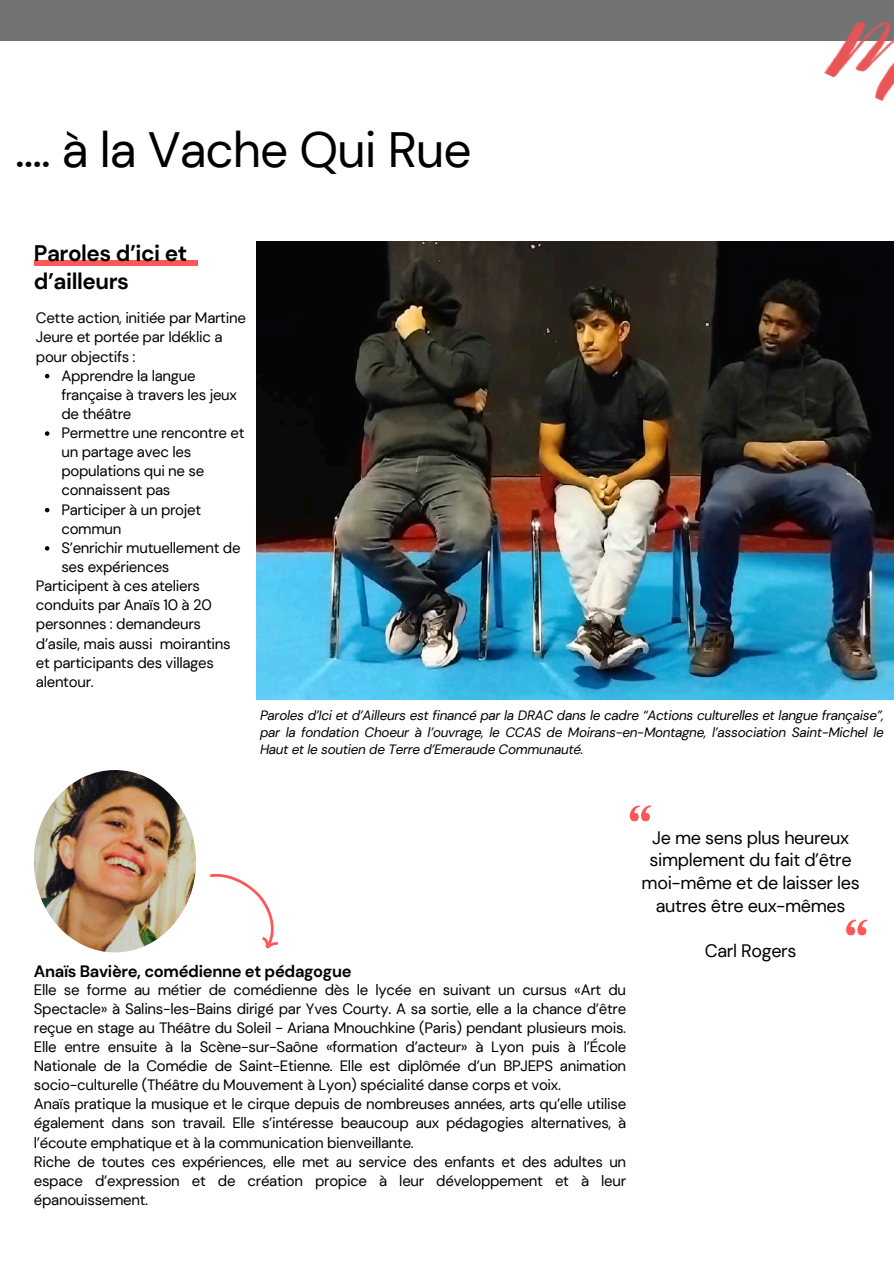
<style>
.page{position:relative;width:894px;height:1264px;background:#fff}
.page>*{position:absolute;margin:0;border:0;box-sizing:border-box;transform-origin:0 0}
.t1{font:300 136.95px "Best";color:#ff5757}
.t2{font:49.5px "DM Sans";letter-spacing:-.02em;color:#000}
.t3{font:700 22.5px/28.2px "DM Sans";letter-spacing:-.02em;color:#000}
.t4{font:18px/22.5px "DM Sans";letter-spacing:-.02em;color:#000;text-align:center}
.t5{font:700 16.5px "DM Sans";letter-spacing:-.02em;color:#000}
.t6{font:15px/19.2px "DM Sans";letter-spacing:-.02em;color:#000}
.t7{font:italic 13.5px/16.8px "DM Sans";letter-spacing:-.02em;color:#000;text-align:justify}
</style>
<div class="page">
<div style="left:0;top:0;width:893px;height:41px;background:#737373"></div>
<img style="left:824px;top:21px;width:69px;height:81px">
<div style="left:34px;top:260px;width:163px;height:5px;background:#ff5757"></div>
<img style="left:34px;top:770px;width:162px;height:182px;border-radius:50%">
<img style="left:256px;top:241px;width:637px;height:458px">
<svg style="left:210px;top:874px;width:69px;height:75px"></svg>
<svg style="left:45px;top:374px;width:4px;height:4px"></svg>
<svg style="left:45px;top:431px;width:4px;height:5px"></svg>
<svg style="left:45px;top:508px;width:4px;height:4px"></svg>
<svg style="left:45px;top:546px;width:4px;height:4px"></svg>
<h2 class="t2" style="left:15px;top:118px;width:458px">.... à la Vache Qui Rue</h2>
<h3 class="t3" style="left:34px;top:239px;width:155px">Paroles d’ici et d’ailleurs</h3>
<p class="t6" style="left:36px;top:308px;width:211px">Cette action, initiée par Martine</p>
<p class="t6" style="left:36px;top:327px;width:188px">Jeure et portée par Idéklic a</p>
<p class="t6" style="left:36px;top:347px;width:101px">pour objectifs :</p>
<p class="t6" style="left:61px;top:366px;width:136px">Apprendre la langue</p>
<p class="t6" style="left:61px;top:385px;width:177px">française à travers les jeux</p>
<p class="t6" style="left:61px;top:404px;width:72px">de théâtre</p>
<p class="t6" style="left:61px;top:423px;width:184px">Permettre une rencontre et</p>
<p class="t6" style="left:61px;top:442px;width:131px">un partage avec les</p>
<p class="t6" style="left:61px;top:461px;width:144px">populations qui ne se</p>
<p class="t6" style="left:61px;top:480px;width:110px">connaissent pas</p>
<p class="t6" style="left:61px;top:500px;width:141px">Participer à un projet</p>
<p class="t6" style="left:61px;top:519px;width:61px">commun</p>
<p class="t6" style="left:61px;top:538px;width:180px">S’enrichir mutuellement de</p>
<p class="t6" style="left:61px;top:557px;width:109px">ses expériences</p>
<p class="t6" style="left:36px;top:576px;width:166px">Participent à ces ateliers</p>
<p class="t6" style="left:36px;top:595px;width:177px">conduits par Anaïs 10 à 20</p>
<p class="t6" style="left:36px;top:614px;width:167px">personnes : demandeurs</p>
<p class="t6" style="left:36px;top:633px;width:196px">d’asile, mais aussi moirantins</p>
<p class="t6" style="left:36px;top:653px;width:179px">et participants des villages</p>
<p class="t6" style="left:36px;top:672px;width:59px">alentour.</p>
<p class="t7" style="left:260px;top:707px;width:625px">Paroles d’Ici et d’Ailleurs est financé par la DRAC dans le cadre “Actions culturelles et langue française”, par la fondation Choeur à l’ouvrage, le CCAS de Moirans-en-Montagne, l’association Saint-Michel le Haut et le soutien de Terre d’Emeraude Communauté.</p>
<h1 class="t1" style="left:625px;top:778px;width:33px">“</h1>
<p class="t4" style="left:641px;top:826px;width:219px">Je me sens plus heureux simplement du fait d’être moi-même et de laisser les autres être eux-mêmes</p>
<p class="t4" style="left:704px;top:939px;width:93px">Carl Rogers</p>
<h1 class="t1" style="left:842px;top:892px;width:33px">“</h1>
<p class="t5" style="left:34px;top:960px;width:319px">Anaïs Bavière, comédienne et pédagogue</p>
<p class="t6" style="left:34px;top:979px;width:593px">Elle se forme au métier de comédienne dès le lycée en suivant un cursus «Art du Spectacle» à Salins-les-Bains dirigé par Yves Courty. A sa sortie, elle a la chance d’être reçue en stage au Théâtre du Soleil - Ariana Mnouchkine (Paris) pendant plusieurs mois.<br>Elle entre ensuite à la Scène-sur-Saône «formation d’acteur» à Lyon puis à l’École Nationale de la Comédie de Saint-Etienne. Elle est diplômée d’un BPJEPS animation socio-culturelle (Théâtre du Mouvement à Lyon) spécialité danse corps et voix.<br>Anaïs pratique la musique et le cirque depuis de nombreuses années, arts qu’elle utilise également dans son travail. Elle s’intéresse beaucoup aux pédagogies alternatives, à l’écoute emphatique et à la communication bienveillante.<br>Riche de toutes ces expériences, elle met au service des enfants et des adultes un espace d’expression et de création propice à leur développement et à leur épanouissement.</p>
</div>
